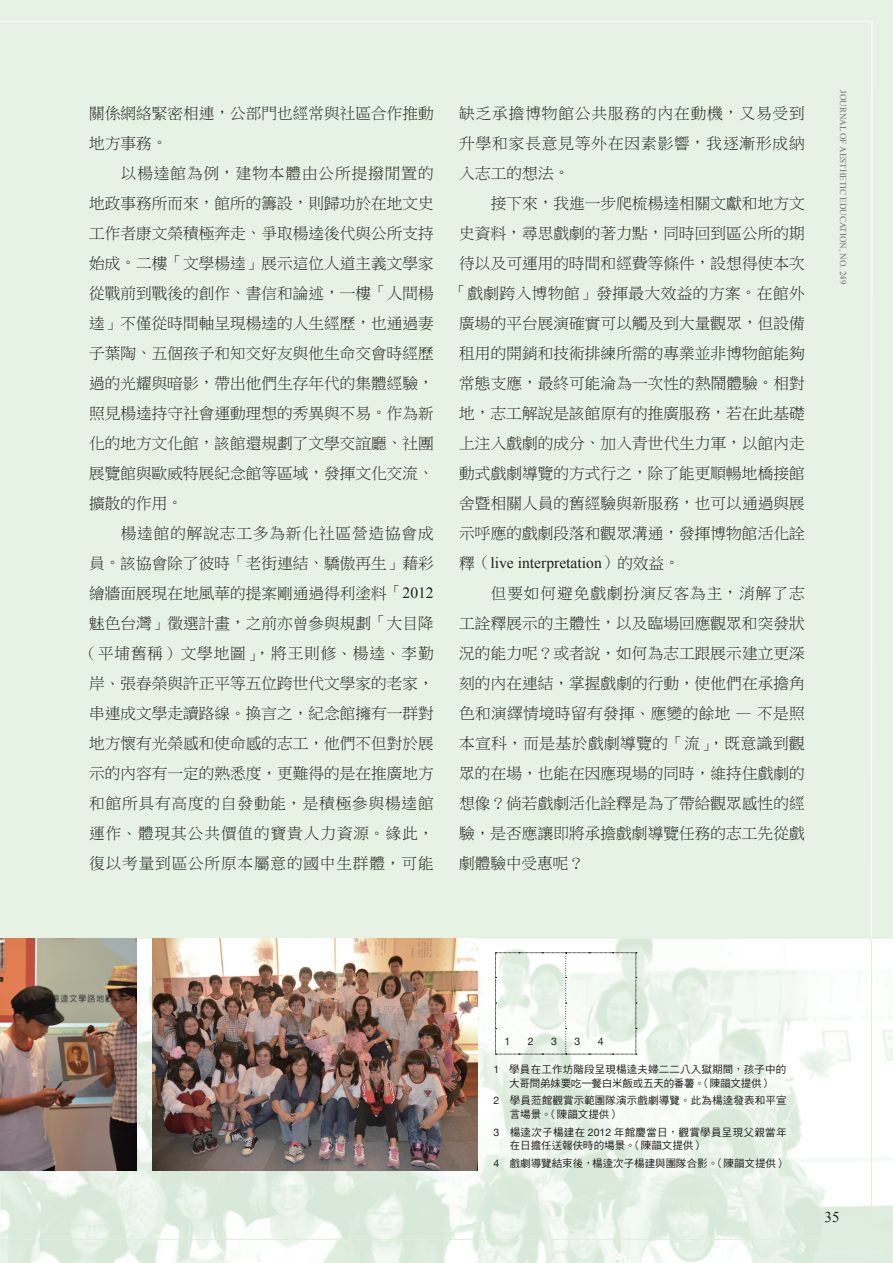
<style>
.page{position:relative;width:893px;height:1263px;background:#fff}
.page>*{position:absolute;margin:0;border:0;box-sizing:border-box;transform-origin:0 0}
.內文{font:15.6px/30px "P Ming Li U";letter-spacing:.005em;color:#231f20;text-align:justify}
.內文-2{font:15.6px "Times New Roman";color:#231f20}
.內文-3{font:15.6px "P Ming Li U";letter-spacing:.03em;color:#231f20}
.t1{font:15px "Times New Roman";color:#231f20}
.圖說{font:10.5px/13.5px "DF Hei Std W5";letter-spacing:.015em;color:#231f20}
.圖片編號{font:10.5px "Helvetica Neue";color:#231f20}
.t2{font:9px "Times New Roman";color:#6e7273}
.s1{font-family:"DF Ming Std W3"}
.s2{font-family:"Times New Roman"}
.s3{font-family:"P Ming Li U"}
.s4{font-family:"Helvetica Neue"}
</style>
<div class="page">
<img style="left:1px;top:1017px;width:892px;height:246px">
<img style="left:0;top:830px;width:1px;height:433px">
<div style="left:0;top:0;width:893px;height:939px;background:#e6f2e3"></div>
<svg style="left:0;top:939px;width:872px;height:300px"></svg>
<img style="left:0;top:939px;width:136px;height:231px">
<img style="left:152px;top:939px;width:325px;height:231px">
<svg style="left:495px;top:952px;width:142px;height:103px"></svg>
<p class="內文" style="left:89px;top:98px;width:346px">關係網絡緊密相連<span class="s1">，</span>公部門也經常與社區合作推動地方事務<span class="s1">。</span></p>
<p class="內文" style="left:89px;top:158px;width:346px;text-indent:31px">以楊逵館為例<span class="s1">，</span>建物本體由公所提撥閒置的地政事務所而來<span class="s1">，</span>館所的籌設<span class="s1">，</span>則歸功於在地文史工作者康文榮積極奔走<span class="s1">、</span>爭取楊逵後代與公所支持始成<span class="s1">。</span>二樓<span class="s1">「</span>文學楊逵<span class="s1">」</span>展示這位人道主義文學家從戰前到戰後的創作<span class="s1">、</span>書信和論述<span class="s1">，</span>一樓<span class="s1">「</span>人間楊逵<span class="s1">」</span>不僅從時間軸呈現楊逵的人生經歷<span class="s1">，</span>也通過妻子葉陶<span class="s1">、</span>五個孩子和知交好友與他生命交會時經歷過的光耀與暗影<span class="s1">，</span>帶出他們生存年代的集體經驗<span class="s1">，</span>照見楊逵持守社會運動理想的秀異與不易<span class="s1">。</span>作為新化的地方文化館<span class="s1">，</span>該館還規劃了文學交誼廳<span class="s1">、</span>社團展覽館與歐威特展紀念館等區域<span class="s1">，</span>發揮文化交流<span class="s1">、</span>擴散的作用<span class="s1">。</span></p>
<p class="內文" style="left:81px;top:518px;width:354px;text-align:right">楊逵館的解說志工多為新化社區營造協會成<br>員<span class="s1">。</span>該協會除了彼時<span class="s1">「</span>老街連結<span class="s1">、</span>驕傲再生<span class="s1">」</span>藉彩繪牆面展現在地風華的提案剛通過得利塗料<span class="s1">「</span><span class="s2">2012</span>魅色台灣<span class="s1">」</span>徵選計畫<span class="s1">，</span>之前亦曾參與規劃<span class="s1">「</span>大目降<span class="s1">（</span>平埔舊稱<span class="s1">）</span>文學地圖<span class="s1">」，</span>將王則修<span class="s1">、</span>楊逵<span class="s1">、</span>李勤岸<span class="s1">、</span>張春榮與許正平等五位跨世代文學家的老家<span class="s1">，</span>串連成文學走讀路線<span class="s1">。</span>換言之<span class="s1">，</span>紀念館擁有一群對地方懷有光榮感和使命感的志工<span class="s1">，</span>他們不但對於展示的內容有一定的熟悉度<span class="s1">，</span>更難得的是在推廣地方和館所具有高度的自發動能<span class="s1">，</span>是積極參與楊逵館運作<span class="s1">、</span>體現其公共價值的寶貴人力資源<span class="s1">。</span>緣此<span class="s1">，</span>復以考量到區公所原本屬意的國中生群體<span class="s1">，</span>可能</p>
<p class="內文" style="left:459px;top:98px;width:347px">缺乏承擔博物館公共服務的內在動機<span class="s1">，</span>又易受到升學和家長意見等外在因素影響<span class="s1">，</span>我逐漸形成納入志工的想法<span class="s1">。</span></p>
<p class="內文" style="left:491px;top:188px;width:315px">接下來<span class="s1">，</span>我進一步爬梳楊逵相關文獻和地方文</p>
<p class="內文" style="left:459px;top:218px;width:347px">史資料<span class="s1">，</span>尋思戲劇的著力點<span class="s1">，</span>同時回到區公所的期</p>
<p class="內文" style="left:459px;top:248px;width:347px">待以及可運用的時間和經費等條件<span class="s1">，</span>設想得使本次</p>
<p class="內文-3" style="left:451px;top:285px;width:355px"><span class="s1">「</span>戲劇跨入博物館<span class="s1">」</span>發揮最大效益的方案<span class="s1">。</span>在館外</p>
<p class="內文" style="left:459px;top:308px;width:347px">廣場的平台展演確實可以觸及到大量觀眾<span class="s1">，</span>但設備</p>
<p class="內文" style="left:459px;top:338px;width:347px">租用的開銷和技術排練所需的專業並非博物館能夠</p>
<p class="內文" style="left:459px;top:368px;width:347px">常態支應<span class="s1">，</span>最終可能淪為一次性的熱鬧體驗<span class="s1">。</span>相對</p>
<p class="內文" style="left:459px;top:398px;width:347px">地<span class="s1">，</span>志工解說是該館原有的推廣服務<span class="s1">，</span>若在此基礎</p>
<p class="內文" style="left:459px;top:428px;width:347px">上注入戲劇的成分<span class="s1">、</span>加入青世代生力軍<span class="s1">，</span>以館內走</p>
<p class="內文" style="left:459px;top:458px;width:347px">動式戲劇導覽的方式行之<span class="s1">，</span>除了能更順暢地橋接館</p>
<p class="內文" style="left:459px;top:488px;width:347px">舍暨相關人員的舊經驗與新服務<span class="s1">，</span>也可以通過與展</p>
<p class="內文" style="left:459px;top:518px;width:347px">示呼應的戲劇段落和觀眾溝通<span class="s1">，</span>發揮博物館活化詮</p>
<p class="內文-2" style="left:459px;top:552px;width:222px"><span class="s3">釋</span><span class="s1">（</span>live interpretation<span class="s1">）</span><span class="s3">的效益</span><span class="s1">。</span></p>
<p class="內文" style="left:459px;top:578px;width:347px;text-indent:31px">但要如何避免戲劇扮演反客為主<span class="s1">，</span>消解了志工詮釋展示的主體性<span class="s1">，</span>以及臨場回應觀眾和突發狀況的能力呢<span class="s1">？</span>或者說<span class="s1">，</span>如何為志工跟展示建立更深刻的內在連結<span class="s1">，</span>掌握戲劇的行動<span class="s1">，</span>使他們在承擔角色和演繹情境時留有發揮<span class="s1">、</span>應變的餘地 <span class="s1">—</span> 不是照本宣科<span class="s1">，</span>而是基於戲劇導覽的<span class="s1">「</span>流<span class="s1">」，</span>既意識到觀眾的在場<span class="s1">，</span>也能在因應現場的同時<span class="s1">，</span>維持住戲劇的想像<span class="s1">？</span>倘若戲劇活化詮釋是為了帶給觀眾感性的經驗<span class="s1">，</span>是否應讓即將承擔戲劇導覽任務的志工先從戲劇體驗中受惠呢<span class="s1">？</span></p>
<p class="t2" style="left:849px;top:90px;width:196px;rotate:90deg">JOURNAL OF AESTHETIC EDUCATION, NO. 249</p>
<p class="圖片編號" style="left:504px;top:1034px;width:7px">1</p>
<p class="圖片編號" style="left:528px;top:1034px;width:7px">2</p>
<p class="圖片編號" style="left:551px;top:1034px;width:7px">3</p>
<p class="圖片編號" style="left:574px;top:1034px;width:7px">3</p>
<p class="圖片編號" style="left:598px;top:1034px;width:7px">4</p>
<p class="圖說" style="left:493px;top:1062px;width:294px;text-align:center"><span class="s4">1</span> 學員在工作坊階段呈現楊逵夫婦二二八入獄期間，孩子中的大哥問弟妹要吃一餐白米飯或五天的番薯。（陳韻文提供）</p>
<p class="圖說" style="left:510px;top:1094px;width:278px;text-indent:-16px"><span class="s4">2</span> 學員蒞館觀賞示範團隊演示戲劇導覽。此為楊逵發表和平宣言場景。（陳韻文提供）</p>
<p class="圖說" style="left:510px;top:1125px;width:278px;text-indent:-16px"><span class="s4">3</span> 楊逵次子楊建在 <span class="s4">2012</span> 年館慶當日，觀賞學員呈現父親當年在日擔任送報伕時的場景。（陳韻文提供）</p>
<p class="圖說" style="left:493px;top:1156px;width:295px"><span class="s4">4</span> 戲劇導覽結束後，楊逵次子楊建與團隊合影。（陳韻文提供）</p>
<p class="t1" style="left:825px;top:1207px;width:16px">35</p>
</div>
